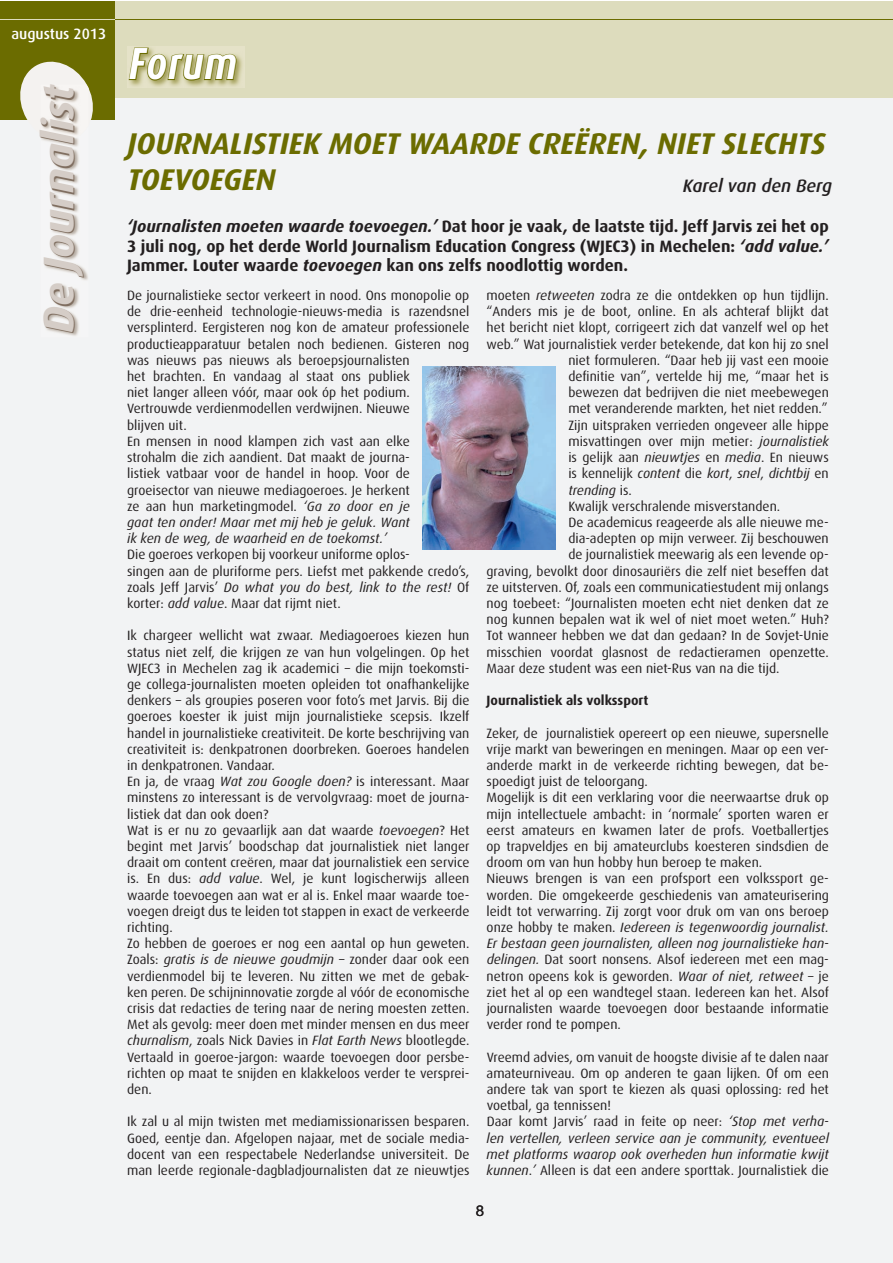
<style>
.page{position:relative;width:893px;height:1263px;background:#fff}
.page>*{position:absolute;margin:0;border:0;box-sizing:border-box;transform-origin:0 0}
.t1{font:italic 700 45px "Dax";letter-spacing:.025em;color:#fff;scale:.82 1}
.t2{font:italic 700 43.05px "Dax";color:#806f61}
.t3{font:italic 700 30px/36px "Dax";color:#6b6c00}
.t4{font:italic 500 18px "Dax";color:#231f20}
.t5{font:700 16.5px/19.5px "Dax";color:#231f20;text-align:justify}
.t6{font:500 15px "Dax";color:#fff}
.t7{font:15px "Helvetica Neue LT Std";color:#231f20}
.t8{font:13.5px/16.2px "Dax";color:#231f20}
.t9{font:italic 13.5px "Dax";color:#231f20}
.t10{font:700 13.5px "Dax";color:#231f20}
.s1{font-style:italic}
.s2{font-style:normal}
</style>
<div class="page">
<div style="left:0;top:1px;width:892px;height:1262px;background:#f2f3f4"></div>
<div style="left:0;top:1px;width:892px;height:97px;background:#dddcbd"></div>
<div style="left:0;top:1px;width:115px;height:119px;background:#6b6c00"></div>
<svg style="left:20px;top:61px;width:73px;height:59px"></svg>
<img style="left:45px;top:141px;width:43px;height:195px">
<img style="left:41px;top:85px;width:48px;height:56px">
<hr style="left:108px;top:20px;width:784px;height:1px;background:#6b6c00">
<hr style="left:0;top:20px;width:115px;height:1px;background:#dddcbd">
<img style="left:128px;top:46px;width:116px;height:42px">
<svg style="left:129px;top:48px;width:108px;height:33px"></svg>
<img style="left:422px;top:367px;width:133px;height:183px">
<p class="t6" style="left:11px;top:26px;width:96px">augustus 2013</p>
<h2 class="t2" style="left:35px;top:334px;width:250px;rotate:-90deg">De Journalist</h2>
<h1 class="t1" style="left:129px;top:38px;width:133px">Forum</h1>
<h3 class="t3" style="left:128px;top:125px;width:700px">JOURNALISTIEK MOET WAARDE CREËREN, NIET SLECHTS<br>TOEVOEGEN</h3>
<h3 class="t4" style="left:683px;top:176px;width:151px">Karel van den Berg</h3>
<p class="t5" style="left:127px;top:217px;width:703px"><span class="s1">‘Journalisten moeten waarde toevoegen.’</span> Dat hoor je vaak, de laatste tijd. Jeff Jarvis zei het op 3 juli nog, op het derde World Journalism Education Congress (WJEC3) in Mechelen: <span class="s1">‘add value.’ </span>Jammer. Louter waarde <span class="s1">toevoegen</span> kan ons zelfs noodlottig worden.</p>
<p class="t8" style="left:127px;top:287px;width:344px">De journalistieke sector verkeert in nood. Ons monopolie op de drie-eenheid technologie-nieuws-media is razendsnel versplinterd. Eergisteren nog kon de amateur professionele productieapparatuur betalen noch bedienen. Gisteren nog was nieuws pas nieuws als beroepsjournalisten<br>het brachten. En vandaag al staat ons publiek<br>niet langer alleen vóór, maar ook óp het podium.<br>Vertrouwde verdienmodellen verdwijnen. Nieuwe<br>blijven uit.<br>En mensen in nood klampen zich vast aan elke<br>strohalm die zich aandient. Dat maakt de journa-<br>listiek vatbaar voor de handel in hoop. Voor de groeisector van nieuwe mediagoeroes. Je herkent<br>ze aan hun marketingmodel. <span class="s1">‘Ga zo door en je<br>gaat ten onder! Maar met mij heb je geluk. Want<br>ik ken de weg, de waarheid en de toekomst.’</span></p>
<p class="t8" style="left:127px;top:547px;width:344px">Die goeroes verkopen bij voorkeur uniforme oplos-<br>singen aan de pluriforme pers. Liefst met pakkende credo’s, zoals Jeff Jarvis’ <span class="s1">Do what you do best, link to the rest!</span> Of korter: <span class="s1">add value</span>. Maar dat rijmt niet.</p>
<p class="t8" style="left:127px;top:628px;width:344px">Ik chargeer wellicht wat zwaar. Mediagoeroes kiezen hun status niet zelf, die krijgen ze van hun volgelingen. Op het WJEC3 in Mechelen zag ik academici – die mijn toekomsti&shy;ge collega-journalisten moeten opleiden tot onafhankelijke denkers – als groupies poseren voor foto’s met Jarvis. Bij die goeroes koester ik juist mijn journalistieke scepsis. Ikzelf handel in journalistieke creativiteit. De korte beschrijving van creativiteit is: denkpatronen doorbreken. Goeroes handelen in denkpatronen. Vandaar.<br>En ja, de vraag <span class="s1">Wat zou Google doen?</span> is interessant. Maar minstens zo interessant is de vervolgvraag: moet de journa&shy;listiek dat dan ook doen?<br>Wat is er nu zo gevaarlijk aan dat waarde <span class="s1">toevoegen</span>? Het begint met Jarvis’ boodschap dat journalistiek niet langer draait om content creëren, maar dat journalistiek een service is. En dus: <span class="s1">add value</span>. Wel, je kunt logischerwijs alleen waarde toevoegen aan wat er al is. Enkel maar waarde toe&shy;voegen dreigt dus te leiden tot stappen in exact de verkeerde richting.<br>Zo hebben de goeroes er nog een aantal op hun geweten.<br>Zoals: <span class="s1">gratis is de nieuwe goudmijn</span> – zonder daar ook een verdienmodel bij te leveren. Nu zitten we met de gebak&shy;ken peren. De schijninnovatie zorgde al vóór de economische crisis dat redacties de tering naar de nering moesten zetten.<br>Met als gevolg: meer doen met minder mensen en dus meer <span class="s1">churnalism</span>, zoals Nick Davies in <span class="s1">Flat Earth News</span> blootlegde.<br>Vertaald in goeroe-jargon: waarde toevoegen door persbe&shy;richten op maat te snijden en klakkeloos verder te versprei&shy;den.</p>
<p class="t8" style="left:127px;top:1114px;width:344px;text-align:justify">Ik zal u al mijn twisten met mediamissionarissen besparen.<br>Goed, eentje dan. Afgelopen najaar, met de sociale media&shy;docent van een respectabele Nederlandse universiteit. De man leerde regionale-dagbladjournalisten dat ze nieuwtjes</p>
<p class="t8" style="left:486px;top:287px;width:344px">moeten <span class="s1">retweeten</span> zodra ze die ontdekken op hun tijdlijn.</p>
<p class="t8" style="left:486px;top:304px;width:344px">“Anders mis je de boot, online. En als achteraf blijkt dat</p>
<p class="t8" style="left:487px;top:320px;width:344px">het bericht niet klopt, corrigeert zich dat vanzelf wel op het</p>
<p class="t8" style="left:487px;top:336px;width:344px">web.” Wat journalistiek verder betekende, dat kon hij zo snel</p>
<p class="t8" style="left:568px;top:352px;width:262px">niet formuleren. “Daar heb jij vast een mooie</p>
<p class="t8" style="left:568px;top:368px;width:262px">definitie van”, vertelde hij me, “maar het is</p>
<p class="t8" style="left:568px;top:385px;width:262px">bewezen dat bedrijven die niet meebewegen</p>
<p class="t8" style="left:568px;top:401px;width:261px">met veranderende markten, het niet redden.”</p>
<p class="t8" style="left:568px;top:417px;width:262px">Zijn uitspraken verrieden ongeveer alle hippe</p>
<p class="t8" style="left:568px;top:433px;width:262px">misvattingen over mijn metier: <span class="s1">journalistiek</span></p>
<p class="t8" style="left:568px;top:449px;width:262px">is gelijk aan <span class="s1">nieuwtjes</span> en <span class="s1">media</span>. En nieuws</p>
<p class="t9" style="left:568px;top:466px;width:262px"><span class="s2">is kennelijk</span> content <span class="s2">die</span> kort<span class="s2">,</span> snel<span class="s2">,</span> dichtbij <span class="s2">en</span></p>
<p class="t9" style="left:568px;top:482px;width:65px">trending <span class="s2">is.</span></p>
<p class="t8" style="left:568px;top:498px;width:213px">Kwalijk verschralende misverstanden.</p>
<p class="t8" style="left:568px;top:514px;width:262px">De academicus reageerde als alle nieuwe me-</p>
<p class="t8" style="left:568px;top:530px;width:262px">dia-adepten op mijn verweer. Zij beschouwen</p>
<p class="t8" style="left:568px;top:547px;width:262px">de journalistiek meewarig als een levende op-</p>
<p class="t8" style="left:486px;top:563px;width:344px">graving, bevolkt door dinosauriërs die zelf niet beseffen dat</p>
<p class="t8" style="left:486px;top:579px;width:344px">ze uitsterven. Of, zoals een communicatiestudent mij onlangs</p>
<p class="t8" style="left:487px;top:595px;width:344px">nog toebeet: “Journalisten moeten echt niet denken dat ze</p>
<p class="t8" style="left:487px;top:611px;width:344px">nog kunnen bepalen wat ik wel of niet moet weten.” Huh?</p>
<p class="t8" style="left:487px;top:628px;width:344px">Tot wanneer hebben we dat dan gedaan? In de Sovjet-Unie</p>
<p class="t8" style="left:487px;top:644px;width:344px">misschien voordat glasnost de redactieramen openzette.</p>
<p class="t8" style="left:486px;top:660px;width:295px">Maar deze student was een niet-Rus van na die tijd.</p>
<p class="t10" style="left:486px;top:693px;width:163px">Journalistiek als volkssport</p>
<p class="t8" style="left:486px;top:725px;width:344px">Zeker, de journalistiek opereert op een nieuwe, supersnelle vrije markt van beweringen en meningen. Maar op een ver&shy;anderde markt in de verkeerde richting bewegen, dat be&shy;spoedigt juist de teloorgang.<br>Mogelijk is dit een verklaring voor die neerwaartse druk op mijn intellectuele ambacht: in ‘normale’ sporten waren er eerst amateurs en kwamen later de profs. Voetballertjes op trapveldjes en bij amateurclubs koesteren sindsdien de droom om van hun hobby hun beroep te maken.<br>Nieuws brengen is van een profsport een volkssport ge&shy;worden. Die omgekeerde geschiedenis van amateurisering leidt tot verwarring. Zij zorgt voor druk om van ons beroep onze hobby te maken. <span class="s1">Iedereen is tegenwoordig journalist.<br>Er bestaan geen journalisten, alleen nog journalistieke han&shy;delingen.</span> Dat soort nonsens. Alsof iedereen met een mag&shy;netron opeens kok is geworden. <span class="s1">Waar of niet, retweet</span> – je ziet het al op een wandtegel staan. Iedereen kan het. Alsof journalisten waarde toevoegen door bestaande informatie verder rond te pompen.</p>
<p class="t8" style="left:487px;top:1049px;width:344px">Vreemd advies, om vanuit de hoogste divisie af te dalen naar amateurniveau. Om op anderen te gaan lijken. Of om een andere tak van sport te kiezen als quasi oplossing: red het voetbal, ga tennissen!<br>Daar komt Jarvis’ raad in feite op neer: <span class="s1">‘Stop met verha&shy;len vertellen, verleen service aan je community, eventueel met platforms waarop ook overheden hun informatie kwijt kunnen</span>.<span class="s1">’</span> Alleen is dat een andere sporttak. Journalistiek die</p>
<p class="t7" style="left:476px;top:1202px;width:10px">8</p>
</div>
